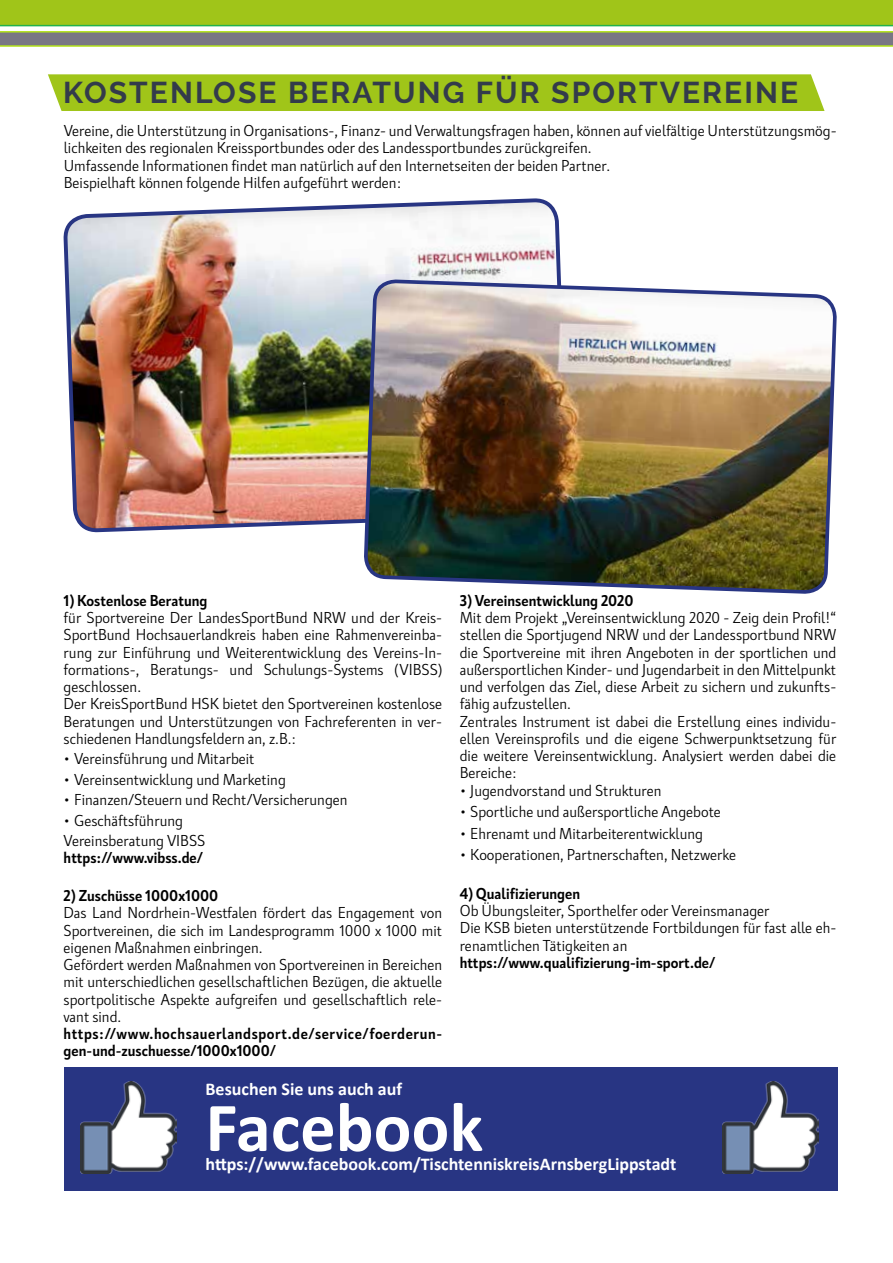
<style>
.page{position:relative;width:893px;height:1263px;background:#fff}
.page>*{position:absolute;margin:0;border:0;box-sizing:border-box;transform-origin:0 0}
.t1{font:700 70.5px "Calibri";color:#fff}
.t2{font:700 30px "Raleway";letter-spacing:.07em;color:#333b4b}
.t3{font:700 18px "Calibri";color:#fff}
.t4{font:15.75px/17.2px "Kardinal";color:#000}
.t5{font:700 15.75px "Kardinal";color:#000}
.t6{font:700 15.75px/17.2px "Kardinal";letter-spacing:.035em;color:#000}
</style>
<div class="page">
<svg style="left:0;top:0;width:893px;height:47px"></svg>
<div style="left:64px;top:1067px;width:774px;height:124px;background:#283583"></div>
<img style="left:723px;top:1082px;width:95px;height:92px">
<img style="left:81px;top:1082px;width:95px;height:92px">
<div style="left:48px;top:74px;width:776px;height:37px;background:#a0c519"></div>
<img style="left:65px;top:200px;width:496px;height:333px">
<img style="left:362px;top:278px;width:475px;height:316px">
<h2 class="t2" style="left:63px;top:75px;width:736px">KOSTENLOSE BERATUNG FÜR SPORTVEREINE</h2>
<p class="t4" style="left:64px;top:121px;width:774px">Vereine, die Unterstützung in Organisations-, Finanz- und Verwaltungsfragen haben, können auf vielfältige Unterstützungsmög&shy;lichkeiten des regionalen Kreissportbundes oder des Landessportbundes zurückgreifen.<br>Umfassende Informationen findet man natürlich auf den Internetseiten der beiden Partner.<br>Beispielhaft können folgende Hilfen aufgeführt werden:</p>
<p class="t5" style="left:64px;top:588px;width:145px">1) Kostenlose Beratung</p>
<p class="t4" style="left:64px;top:608px;width:380px">für Sportvereine Der LandesSportBund NRW und der Kreis-SportBund Hochsauerlandkreis haben eine Rahmenvereinba&shy;rung zur Einführung und Weiterentwicklung des Vereins-In&shy;formations-, Beratungs- und Schulungs-Systems (VIBSS) geschlossen.<br>Der KreisSportBund HSK bietet den Sportvereinen kostenlose Beratungen und Unterstützungen von Fachreferenten in ver&shy;schiedenen Handlungsfeldern an, z.B.:</p>
<p class="t4" style="left:64px;top:749px;width:193px">• Vereinsführung und Mitarbeit</p>
<p class="t4" style="left:64px;top:770px;width:224px">• Vereinsentwicklung und Marketing</p>
<p class="t4" style="left:64px;top:790px;width:286px">• Finanzen/Steuern und Recht/Versicherungen</p>
<p class="t4" style="left:64px;top:809px;width:143px;line-height:20.4px">• Geschäftsführung<br>Vereinsberatung VIBSS</p>
<p class="t5" style="left:64px;top:846px;width:141px">https://www.vibss.de/</p>
<p class="t5" style="left:64px;top:883px;width:156px">2) Zuschüsse 1000x1000</p>
<p class="t4" style="left:64px;top:903px;width:380px">Das Land Nordrhein-Westfalen fördert das Engagement von Sportvereinen, die sich im Landesprogramm 1000 x 1000 mit eigenen Maßnahmen einbringen.<br>Gefördert werden Maßnahmen von Sportvereinen in Bereichen mit unterschiedlichen gesellschaftlichen Bezügen, die aktuelle sportpolitische Aspekte aufgreifen und gesellschaftlich rele&shy;vant sind.</p>
<p class="t6" style="left:64px;top:1024px;width:380px">https://www.hochsauerlandsport.de/service/foerderun&shy;gen-und-zuschuesse/1000x1000/</p>
<p class="t5" style="left:460px;top:588px;width:175px">3) Vereinsentwicklung 2020</p>
<p class="t4" style="left:460px;top:608px;width:378px">Mit dem Projekt „Vereinsentwicklung 2020 - Zeig dein Profil!“ stellen die Sportjugend NRW und der Landessportbund NRW die Sportvereine mit ihren Angeboten in der sportlichen und außersportlichen Kinder- und Jugendarbeit in den Mittelpunkt und verfolgen das Ziel, diese Arbeit zu sichern und zukunfts&shy;fähig aufzustellen.<br>Zentrales Instrument ist dabei die Erstellung eines individu&shy;ellen Vereinsprofils und die eigene Schwerpunktsetzung für die weitere Vereinsentwicklung. Analysiert werden dabei die Bereiche:</p>
<p class="t4" style="left:460px;top:781px;width:203px">• Jugendvorstand und Strukturen</p>
<p class="t4" style="left:460px;top:802px;width:263px">• Sportliche und außersportliche Angebote</p>
<p class="t4" style="left:460px;top:824px;width:245px">• Ehrenamt und Mitarbeiterentwicklung</p>
<p class="t4" style="left:460px;top:845px;width:278px">• Kooperationen, Partnerschaften, Netzwerke</p>
<p class="t5" style="left:460px;top:881px;width:122px">4) Qualifizierungen</p>
<p class="t4" style="left:460px;top:901px;width:378px">Ob Übungsleiter, Sporthelfer oder Vereinsmanager<br>Die KSB bieten unterstützende Fortbildungen für fast alle eh&shy;renamtlichen Tätigkeiten an</p>
<p class="t5" style="left:460px;top:950px;width:257px">https://www.qualifizierung-im-sport.de/</p>
<p class="t3" style="left:206px;top:1076px;width:198px">Besuchen Sie uns auch auf</p>
<h1 class="t1" style="left:206px;top:1077px;width:279px">Facebook</h1>
<p class="t3" style="left:206px;top:1151px;width:472px">https://www.facebook.com/TischtenniskreisArnsbergLippstadt</p>
</div>
